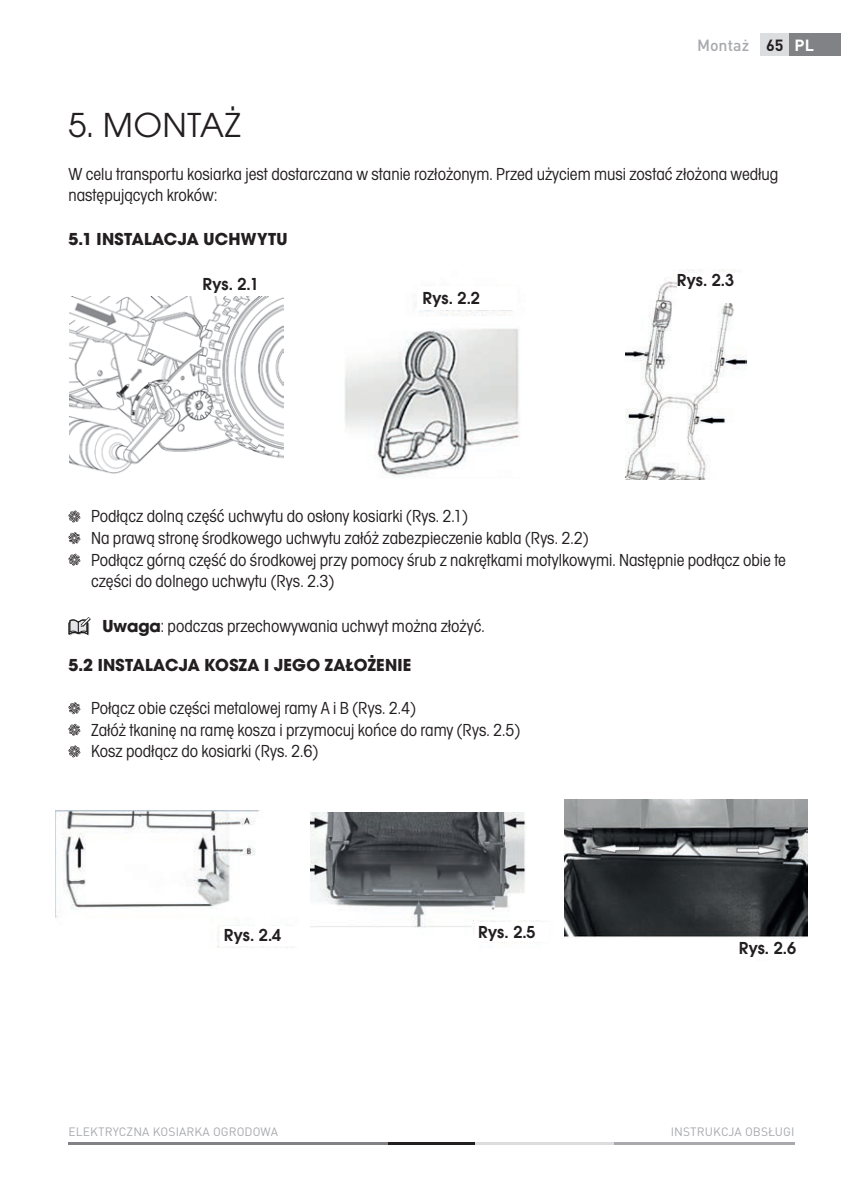
<style>
.page{position:relative;width:841px;height:1188px;background:#fff}
.page>*{position:absolute;margin:0;border:0;box-sizing:border-box;transform-origin:0 0}
.t1{font:36px "Avant Gar Got Itc TOT Boo";letter-spacing:.015em;color:#231f20}
.t2{font:18px/21.6px "Avant Gar Got Itc TOT Boo Con";color:#231f20}
.t3{font:700 18px "Avant Gar Got Itc TOT";letter-spacing:.015em;color:#231f20}
.t4{font:18px "Avant Gar Got Itc TOT Dem";letter-spacing:.005em;color:#231f20}
.t5{font:500 16px "DIN Pro";color:#a8a9ad}
.t6{font:700 16px "DIN Pro";color:#fff}
.t7{font:12px "DIN Pro";letter-spacing:.01em;color:#a8a9ad}
.s1{font-weight:700;color:#231f20}
.s2{font-family:"Avant Gar Got Itc TOT";font-weight:700}
</style>
<div class="page">
<hr style="left:613px;top:1141px;width:181px;height:3px;background:#a8a9ad">
<hr style="left:474px;top:1141px;width:139px;height:3px;background:#dcdddf">
<hr style="left:68px;top:1141px;width:320px;height:3px;background:#808285">
<hr style="left:388px;top:1141px;width:86px;height:3px;background:#231f20">
<div style="left:788px;top:33px;width:52px;height:23px;background:#808285"></div>
<div style="left:760px;top:33px;width:28px;height:23px;background:#dcdddf"></div>
<img style="left:69px;top:296px;width:214px;height:178px">
<img style="left:344px;top:285px;width:176px;height:192px">
<img style="left:625px;top:270px;width:121px;height:209px">
<svg style="left:68px;top:510px;width:12px;height:12px"></svg>
<svg style="left:68px;top:532px;width:12px;height:12px"></svg>
<svg style="left:68px;top:554px;width:12px;height:12px"></svg>
<svg style="left:68px;top:617px;width:23px;height:19px"></svg>
<svg style="left:68px;top:702px;width:12px;height:12px"></svg>
<svg style="left:68px;top:724px;width:12px;height:12px"></svg>
<svg style="left:68px;top:745px;width:12px;height:12px"></svg>
<img style="left:56px;top:810px;width:238px;height:138px">
<img style="left:310px;top:812px;width:238px;height:131px">
<img style="left:564px;top:800px;width:243px;height:139px">
<div style="left:417px;top:287px;width:99px;height:23px;background:#fff"></div>
<div style="left:221px;top:925px;width:80px;height:20px;background:#fff"></div>
<div style="left:475px;top:922px;width:73px;height:20px;background:#fff"></div>
<div style="left:676px;top:274px;width:108px;height:29px;background:#fff"></div>
<p class="t5" style="left:697px;top:34px;width:88px">Montaż <span class="s1">65</span></p>
<p class="t6" style="left:794px;top:34px;width:21px">PL</p>
<h1 class="t1" style="left:68px;top:104px;width:174px">5. MONTAŻ</h1>
<p class="t2" style="left:68px;top:163px;width:711px">W celu transportu kosiarka jest dostarczana w stanie rozłożonym. Przed użyciem musi zostać złożona według następujących kroków:</p>
<p class="t3" style="left:68px;top:228px;width:220px">5.1 INSTALACJA UCHWYTU</p>
<p class="t4" style="left:202px;top:274px;width:58px">Rys. 2.1</p>
<p class="t4" style="left:422px;top:288px;width:59px">Rys. 2.2</p>
<p class="t4" style="left:676px;top:269px;width:59px">Rys. 2.3</p>
<p class="t2" style="left:91px;top:506px;width:696px">Podłącz dolną część uchwytu do osłony kosiarki (Rys. 2.1)<br>Na prawą stronę środkowego uchwytu załóż zabezpieczenie kabla (Rys. 2.2)<br>Podłącz górną część do środkowej przy pomocy śrub z nakrętkami motylkowymi. Następnie podłącz obie te części do dolnego uchwytu (Rys. 2.3)</p>
<p class="t2" style="left:102px;top:615px;width:384px"><span class="s2">Uwaga</span>: podczas przechowywania uchwyt można złożyć.</p>
<p class="t3" style="left:68px;top:654px;width:344px">5.2 INSTALACJA KOSZA I JEGO ZAŁOŻENIE</p>
<p class="t2" style="left:91px;top:697px;width:430px">Połącz obie części metalowej ramy A i B (Rys. 2.4)<br>Załóż tkaninę na ramę kosza i przymocuj końce do ramy (Rys. 2.5)<br>Kosz podłącz do kosiarki (Rys. 2.6)</p>
<p class="t4" style="left:224px;top:924px;width:59px">Rys. 2.4</p>
<p class="t4" style="left:478px;top:921px;width:59px">Rys. 2.5</p>
<p class="t4" style="left:738px;top:937px;width:59px">Rys. 2.6</p>
<p class="t7" style="left:68px;top:1122px;width:211px">ELEKTRYCZNA KOSIARKA OGRODOWA</p>
<p class="t7" style="left:670px;top:1122px;width:125px">INSTRUKCJA OBSŁUGI</p>
</div>
